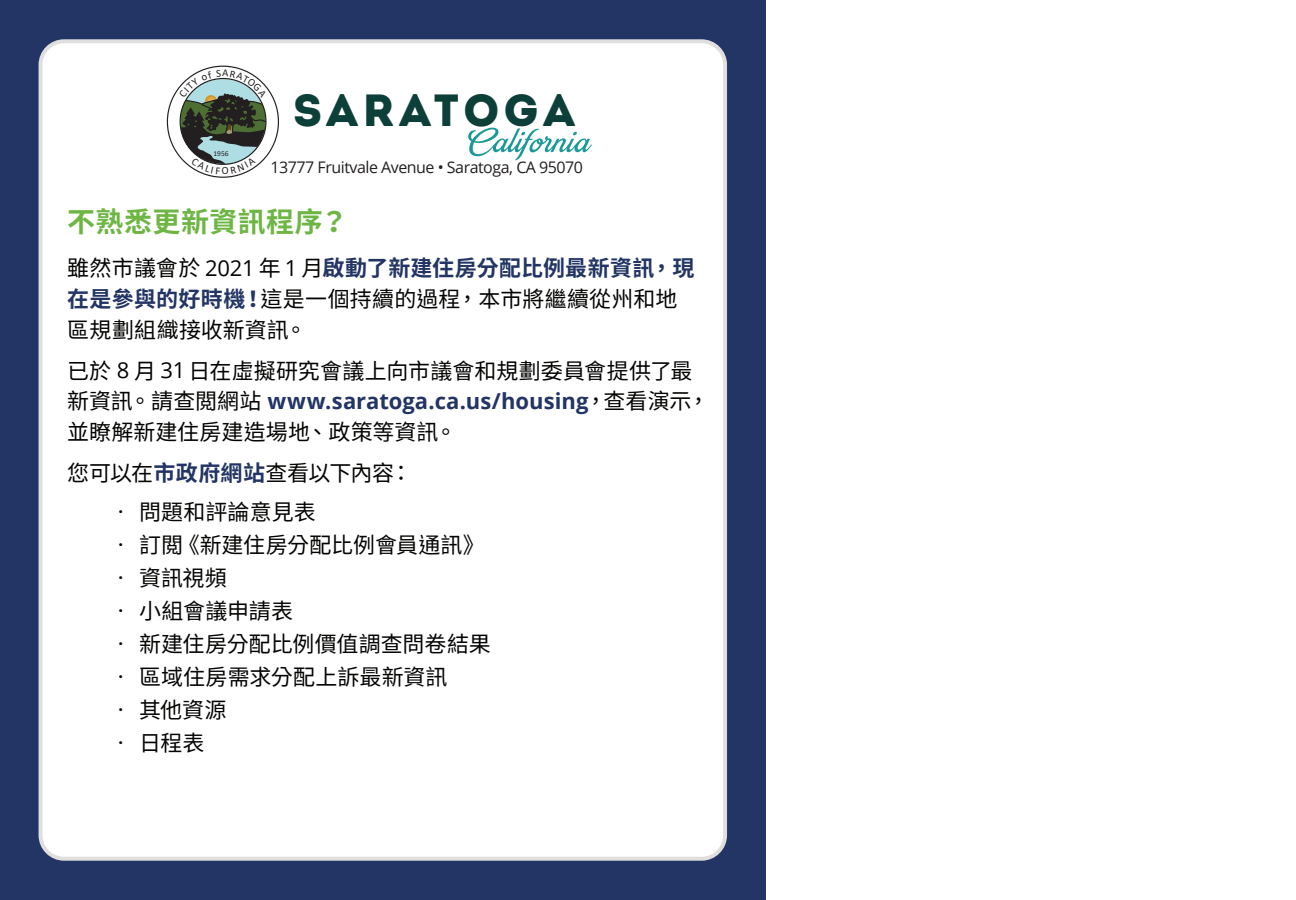
<style>
.page{position:relative;width:1296px;height:900px;background:#fff}
.page>*{position:absolute;margin:0;border:0;box-sizing:border-box;transform-origin:0 0}
.t1{font:45px "Intro";letter-spacing:.09em;color:#0c3f38}
.t2{font:700 28px "Noto Sans CJ Ktc";letter-spacing:.015em;color:#6eb644}
.t3{font:22px/30.8px "Noto Sans CJ Ktc";color:#040503}
.t4{font:22px "Noto Sans CJ Ktc";letter-spacing:-.04em;color:#040503}
.Return_Address_2{font:16px "Open Sans";letter-spacing:-.03em;color:#231f20}
.t5{font:7.4px "Calibri";color:#231f20}
.s1{font-family:"Open Sans"}
.s2{font-weight:700;color:#233564}
.s3{font-family:"Open Sans";font-weight:700;color:#233564}
</style>
<div class="page">
<div style="left:0;top:0;width:766px;height:900px;background:#233564"></div>
<div style="left:41px;top:41px;width:684px;height:818px;background:#fff;border-radius:24px"></div>
<div style="left:39px;top:39px;width:688px;height:822px;border:4px solid #e0dfde;border-radius:24px"></div>
<svg style="left:468px;top:128px;width:124px;height:33px"></svg>
<svg style="left:167px;top:66px;width:112px;height:112px"></svg>
<p class="t1" style="left:293px;top:84px;width:284px">SARATOGA</p>
<p class="Return_Address_2" style="left:271px;top:157px;width:314px">13777 Fruitvale Avenue • Saratoga, CA 95070</p>
<p class="t2" style="left:67px;top:206px;width:282px">不熟悉更新資訊程序？</p>
<p class="t3" style="left:67px;top:253px;width:629px">雖然市議會於 <span class="s1">2021</span> 年 <span class="s1">1</span> 月<span class="s2">啟動了新建住房分配比例最新資訊，現在是參與的好時機！</span>這是一個持續的過程，本市將繼續從州和地區規劃組織接收新資訊。</p>
<p class="t3" style="left:67px;top:356px;width:644px">已於 <span class="s1">8</span> 月 <span class="s1">31</span>日在虛擬研究會議上向市議會和規劃委員會提供了最新資訊。請查閲網站 <span class="s3">www.saratoga.ca.us/housing</span>，查看演示，並瞭解新建住房建造場地、政策等資訊。</p>
<p class="t4" style="left:67px;top:461px;width:346px">您可以在<span class="s2">市政府網站</span>查看以下內容：</p>
<p class="t3" style="left:110px;top:497px;width:208px">• 問題和評論意見表</p>
<p class="t3" style="left:110px;top:530px;width:377px">• 訂閲《新建住房分配比例會員通訊》</p>
<p class="t3" style="left:110px;top:563px;width:119px">• 資訊視頻</p>
<p class="t3" style="left:110px;top:596px;width:185px">• 小組會議申請表</p>
<p class="t3" style="left:110px;top:629px;width:383px">• 新建住房分配比例價值調查問卷結果</p>
<p class="t3" style="left:110px;top:662px;width:339px">• 區域住房需求分配上訴最新資訊</p>
<p class="t3" style="left:110px;top:695px;width:118px">• 其他資源</p>
<p class="t3" style="left:110px;top:728px;width:96px">• 日程表</p>
<p class="t5" style="left:213px;top:148px;width:17px">1956</p>
</div>
